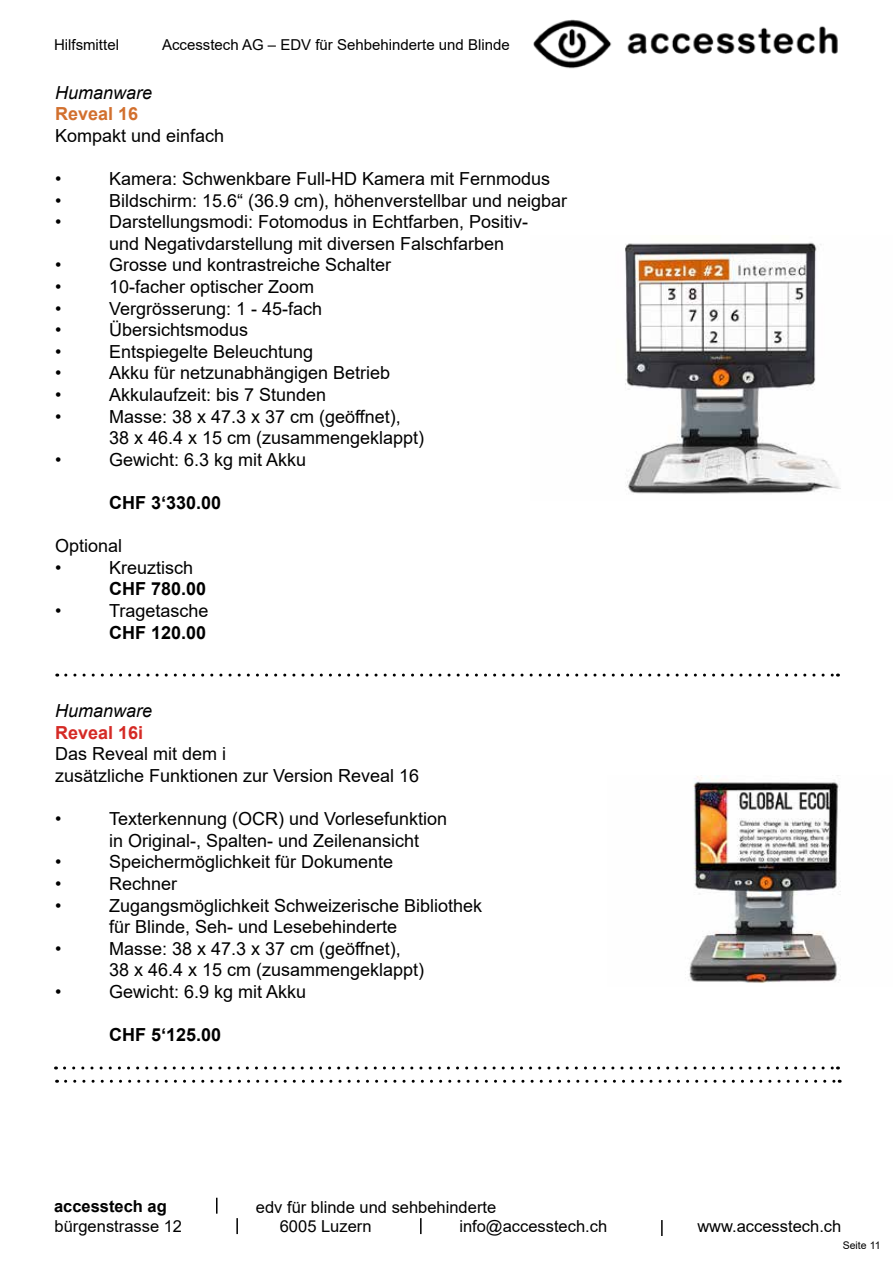
<style>
.page{position:relative;width:893px;height:1263px;background:#fff}
.page>*{position:absolute;margin:0;border:0;box-sizing:border-box;transform-origin:0 0}
.t1{font:18px/21.6px "Arial";color:#000}
.t2{font:700 18px "Arial";color:#000}
.t3{font:italic 18px "Arial";color:#000}
.t4{font:700 18px "Arial";color:#d52a25}
.t5{font:700 18px "Arial";color:#d2702e}
.t6{font:16.5px "Arial";color:#000}
.t7{font:700 16.5px "Arial";color:#000}
.t8{font:15px "Arial";color:#000}
.t9{font:10.5px "Arial";color:#000}
</style>
<div class="page">
<svg style="left:216px;top:1198px;width:2px;height:16px"></svg>
<svg style="left:236px;top:1218px;width:2px;height:16px"></svg>
<svg style="left:420px;top:1218px;width:2px;height:16px"></svg>
<svg style="left:661px;top:1220px;width:2px;height:16px"></svg>
<img style="left:533px;top:19px;width:305px;height:50px">
<svg style="left:64px;top:1066px;width:774px;height:3px"></svg>
<img style="left:685px;top:775px;width:156px;height:208px">
<img style="left:625px;top:242px;width:216px;height:252px">
<svg style="left:66px;top:673px;width:772px;height:3px"></svg>
<svg style="left:66px;top:1080px;width:774px;height:3px"></svg>
<p class="t8" style="left:54px;top:35px;width:66px">Hilfsmittel</p>
<p class="t8" style="left:162px;top:35px;width:349px">Accesstech AG – EDV für Sehbehinderte und Blinde</p>
<p class="t3" style="left:55px;top:81px;width:99px">Humanware</p>
<p class="t5" style="left:55px;top:101px;width:85px">Reveal 16</p>
<p class="t1" style="left:55px;top:125px;width:171px">Kompakt und einfach</p>
<p class="t1" style="left:55px;top:168px;width:8px">•</p>
<p class="t1" style="left:109px;top:168px;width:443px">Kamera: Schwenkbare Full-HD Kamera mit Fernmodus</p>
<p class="t1" style="left:55px;top:189px;width:8px">•</p>
<p class="t1" style="left:109px;top:189px;width:460px">Bildschirm: 15.6“ (36.9 cm), höhenverstellbar und neigbar</p>
<p class="t1" style="left:55px;top:211px;width:8px">•</p>
<p class="t1" style="left:109px;top:211px;width:421px">Darstellungsmodi: Fotomodus in Echtfarben, Positiv&shy;und Negativdarstellung mit diversen Falschfarben</p>
<p class="t1" style="left:55px;top:254px;width:8px">•</p>
<p class="t1" style="left:109px;top:254px;width:284px">Grosse und kontrastreiche Schalter</p>
<p class="t1" style="left:55px;top:276px;width:8px">•</p>
<p class="t1" style="left:109px;top:276px;width:207px">10-facher optischer Zoom</p>
<p class="t1" style="left:55px;top:297px;width:8px">•</p>
<p class="t1" style="left:109px;top:297px;width:215px">Vergrösserung: 1 - 45-fach</p>
<p class="t1" style="left:55px;top:319px;width:8px">•</p>
<p class="t1" style="left:109px;top:319px;width:141px">Übersichtsmodus</p>
<p class="t1" style="left:55px;top:341px;width:8px">•</p>
<p class="t1" style="left:109px;top:341px;width:206px">Entspiegelte Beleuchtung</p>
<p class="t1" style="left:55px;top:362px;width:8px">•</p>
<p class="t1" style="left:109px;top:362px;width:283px">Akku für netzunabhängigen Betrieb</p>
<p class="t1" style="left:55px;top:384px;width:8px">•</p>
<p class="t1" style="left:109px;top:384px;width:219px">Akkulaufzeit: bis 7 Stunden</p>
<p class="t1" style="left:55px;top:405px;width:8px">•</p>
<p class="t1" style="left:109px;top:405px;width:317px">Masse: 38 x 47.3 x 37 cm (geöffnet),<br>38 x 46.4 x 15 cm (zusammengeklappt)</p>
<p class="t1" style="left:55px;top:449px;width:8px">•</p>
<p class="t1" style="left:109px;top:449px;width:199px">Gewicht: 6.3 kg mit Akku</p>
<p class="t2" style="left:109px;top:490px;width:114px">CHF 3‘330.00</p>
<p class="t1" style="left:55px;top:535px;width:69px">Optional •</p>
<p class="t1" style="left:109px;top:557px;width:86px">Kreuztisch</p>
<p class="t2" style="left:109px;top:576px;width:99px">CHF 780.00</p>
<p class="t1" style="left:55px;top:600px;width:8px">•</p>
<p class="t1" style="left:109px;top:600px;width:101px">Tragetasche</p>
<p class="t2" style="left:109px;top:620px;width:99px">CHF 120.00</p>
<p class="t3" style="left:55px;top:699px;width:99px">Humanware</p>
<p class="t4" style="left:55px;top:720px;width:90px">Reveal 16i</p>
<p class="t1" style="left:55px;top:743px;width:366px">Das Reveal mit dem i<br>zusätzliche Funktionen zur Version Reveal 16</p>
<p class="t1" style="left:55px;top:808px;width:8px">•</p>
<p class="t1" style="left:109px;top:808px;width:340px">Texterkennung (OCR) und Vorlesefunktion in Original-, Spalten- und Zeilenansicht</p>
<p class="t1" style="left:55px;top:851px;width:8px">•</p>
<p class="t1" style="left:109px;top:851px;width:286px">Speichermöglichkeit für Dokumente</p>
<p class="t1" style="left:55px;top:873px;width:8px">•</p>
<p class="t1" style="left:109px;top:873px;width:70px">Rechner</p>
<p class="t1" style="left:55px;top:894px;width:8px">•</p>
<p class="t1" style="left:109px;top:894px;width:375px">Zugangsmöglichkeit Schweizerische Bibliothek für Blinde, Seh- und Lesebehinderte</p>
<p class="t1" style="left:55px;top:937px;width:8px">•</p>
<p class="t1" style="left:109px;top:937px;width:317px">Masse: 38 x 47.3 x 37 cm (geöffnet),<br>38 x 46.4 x 15 cm (zusammengeklappt)</p>
<p class="t1" style="left:55px;top:981px;width:8px">•</p>
<p class="t1" style="left:109px;top:981px;width:199px">Gewicht: 6.9 kg mit Akku</p>
<p class="t2" style="left:109px;top:1022px;width:114px">CHF 5‘125.00</p>
<p class="t7" style="left:54px;top:1194px;width:114px">accesstech ag</p>
<p class="t6" style="left:256px;top:1196px;width:242px">edv für blinde und sehbehinderte</p>
<p class="t6" style="left:55px;top:1215px;width:129px">bürgenstrasse 12</p>
<p class="t6" style="left:280px;top:1215px;width:93px">6005 Luzern</p>
<p class="t6" style="left:459px;top:1215px;width:149px">info@accesstech.ch</p>
<p class="t6" style="left:697px;top:1214px;width:145px">www.accesstech.ch</p>
<p class="t9" style="left:843px;top:1238px;width:39px">Seite 11</p>
</div>
